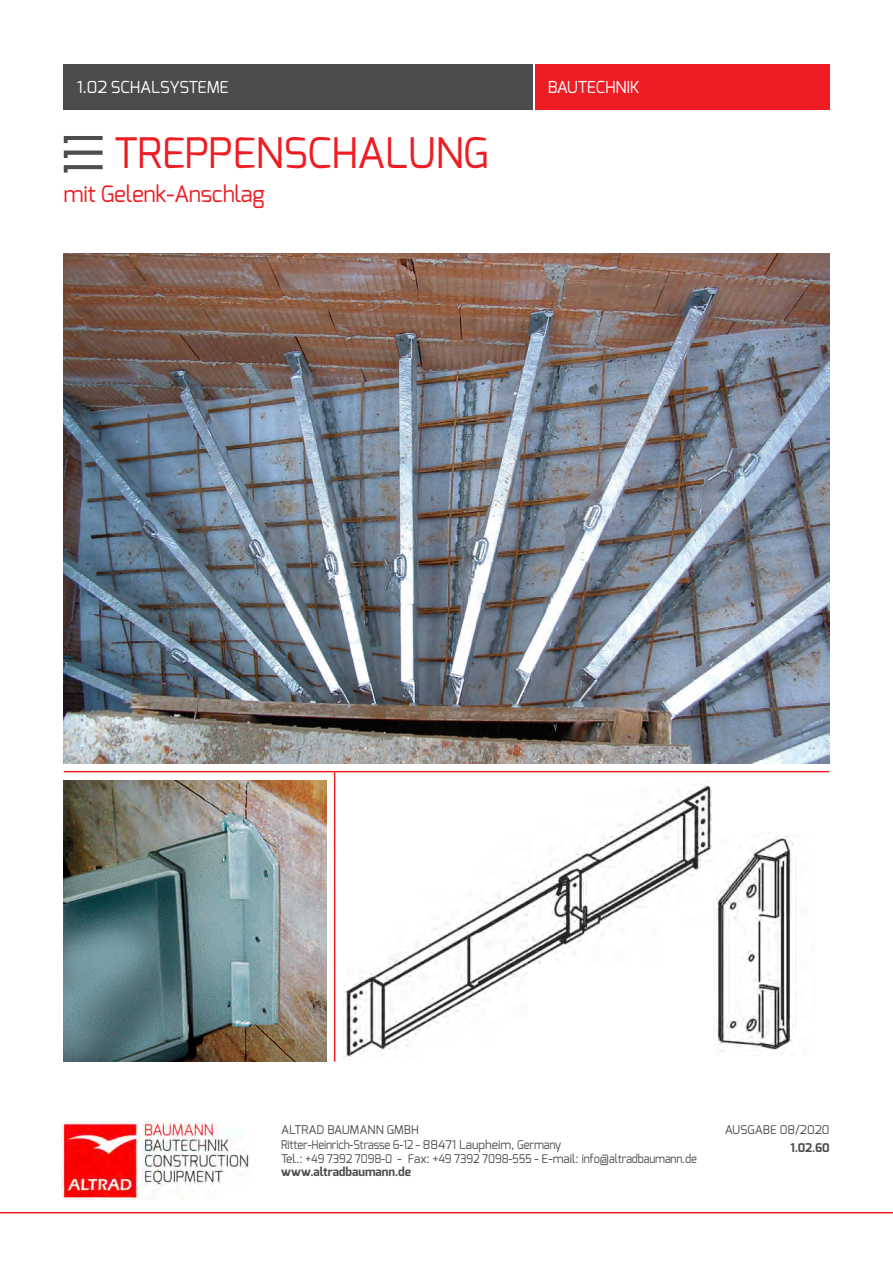
<style>
.page{position:relative;width:893px;height:1263px;background:#fff}
.page>*{position:absolute;margin:0;border:0;box-sizing:border-box;transform-origin:0 0}
.t1{font:42px "Exo";letter-spacing:-.015em;color:#ee1d23}
.t2{font:22.5px "Exo";letter-spacing:-.015em;color:#ee1d23}
.t3{font:16.5px "Exo";letter-spacing:-.015em;color:#fff}
.t4{font:12px/14.4px "Exo";letter-spacing:-.015em;color:#4b4c4d}
.t5{font:700 12px "Exo";color:#4b4c4d}
</style>
<div class="page">
<img style="left:61px;top:1122px;width:188px;height:78px">
<div style="left:64px;top:64px;width:469px;height:45px;background:#4b4c4d"></div>
<div style="left:535px;top:64px;width:294px;height:45px;background:#ee1d23"></div>
<img style="left:63px;top:136px;width:40px;height:37px">
<hr style="left:0;top:1212px;width:893px;height:1px;background:#ee1d23">
<img style="left:64px;top:254px;width:765px;height:510px">
<hr style="left:334px;top:772px;width:1px;height:289px;background:#ee1d23">
<hr style="left:64px;top:771px;width:765px;height:1px;background:#ee1d23">
<img style="left:64px;top:781px;width:262px;height:280px">
<img style="left:344px;top:781px;width:369px;height:277px">
<img style="left:713px;top:835px;width:83px;height:216px">
<h3 class="t3" style="left:77px;top:76px;width:154px">1.02 SCHALSYSTEME</h3>
<h1 class="t1" style="left:114px;top:126px;width:377px">TREPPENSCHALUNG</h1>
<h2 class="t2" style="left:64px;top:179px;width:203px">mit Gelenk-Anschlag</h2>
<h3 class="t3" style="left:548px;top:76px;width:93px">BAUTECHNIK</h3>
<p class="t4" style="left:281px;top:1122px;width:417px">ALTRAD BAUMANN GMBH<br>Ritter-Heinrich-Strasse 6-12 - 88471 Laupheim, Germany<br>Tel.: +49 7392 7098-0 - Fax: +49 7392 7098-555 - E-mail: info@altradbaumann.de</p>
<p class="t5" style="left:281px;top:1164px;width:131px">www.altradbaumann.de</p>
<p class="t4" style="left:725px;top:1122px;width:106px">AUSGABE 08/2020</p>
<p class="t5" style="left:790px;top:1140px;width:41px">1.02.60</p>
</div>
